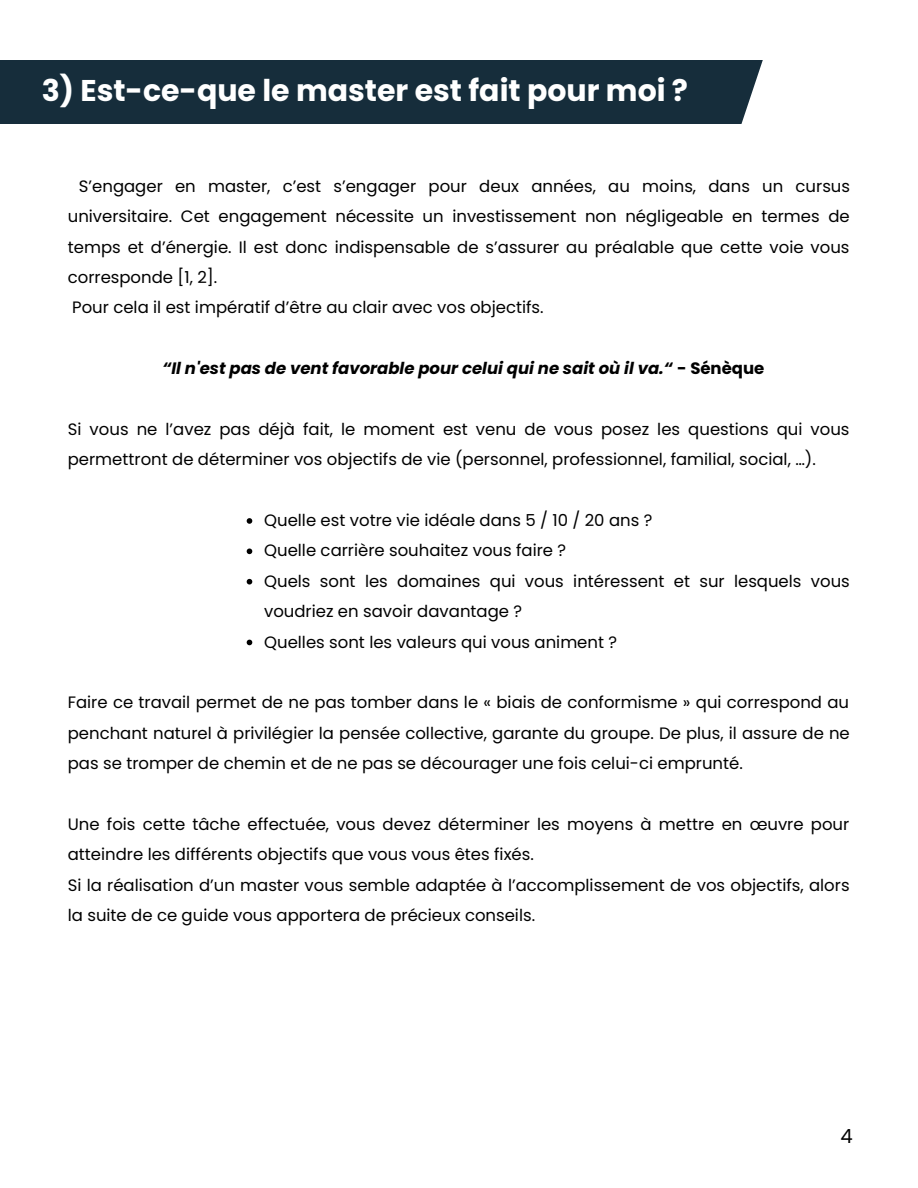
<style>
.page{position:relative;width:918px;height:1188px;background:#fff}
.page>*{position:absolute;margin:0;border:0;box-sizing:border-box;transform-origin:0 0}
.t1{font:700 30px "Poppins";color:#fff}
.t2{font:19.5px "Poppins";color:#000}
.t3{font:16.5px/30.3px "Poppins";color:#000}
.t4{font:italic 700 16.5px "Poppins";color:#000}
.s1{font-style:normal}
</style>
<div class="page">
<svg style="left:247px;top:518px;width:5px;height:6px"></svg>
<svg style="left:247px;top:549px;width:5px;height:5px"></svg>
<svg style="left:247px;top:579px;width:5px;height:6px"></svg>
<svg style="left:247px;top:640px;width:5px;height:5px"></svg>
<div style="left:0;top:60px;width:800px;height:63px;background:#162d3b"></div>
<svg style="left:736px;top:60px;width:64px;height:64px"></svg>
<h1 class="t1" style="left:42px;top:70px;width:648px">3) Est-ce-que le master est fait pour moi ?</h1>
<p class="t3" style="left:68px;top:171px;width:784px;text-indent:11px">S’engager en master, c’est s’engager pour deux années, au moins, dans un cursus universitaire. Cet engagement nécessite un investissement non négligeable en termes de temps et d’énergie. Il est donc indispensable de s’assurer au préalable que cette voie vous corresponde [1, 2].<br>Pour cela il est impératif d’être au clair avec vos objectifs.</p>
<p class="t4" style="left:162px;top:357px;width:604px">“Il n'est pas de vent favorable pour celui qui ne sait où il va.“ <span class="s1">- Sénèque</span></p>
<p class="t3" style="left:68px;top:414px;width:783px">Si vous ne l’avez pas déjà fait, le moment est venu de vous posez les questions qui vous permettront de déterminer vos objectifs de vie (personnel, professionnel, familial, social, …).</p>
<p class="t3" style="left:264px;top:505px;width:587px">Quelle est votre vie idéale dans 5 / 10 / 20 ans ?<br>Quelle carrière souhaitez vous faire ?<br>Quels sont les domaines qui vous intéressent et sur lesquels vous voudriez en savoir davantage ?<br>Quelles sont les valeurs qui vous animent ?</p>
<p class="t3" style="left:68px;top:687px;width:784px;text-align:justify">Faire ce travail permet de ne pas tomber dans le « biais de conformisme » qui correspond au penchant naturel à privilégier la pensée collective, garante du groupe. De plus, il assure de ne pas se tromper de chemin et de ne pas se décourager une fois celui-ci emprunté.</p>
<p class="t3" style="left:68px;top:809px;width:783px">Une fois cette tâche effectuée, vous devez déterminer les moyens à mettre en œuvre pour atteindre les différents objectifs que vous vous êtes fixés.<br>Si la réalisation d’un master vous semble adaptée à l’accomplissement de vos objectifs, alors la suite de ce guide vous apportera de précieux conseils.</p>
<p class="t2" style="left:840px;top:1122px;width:14px">4</p>
</div>
